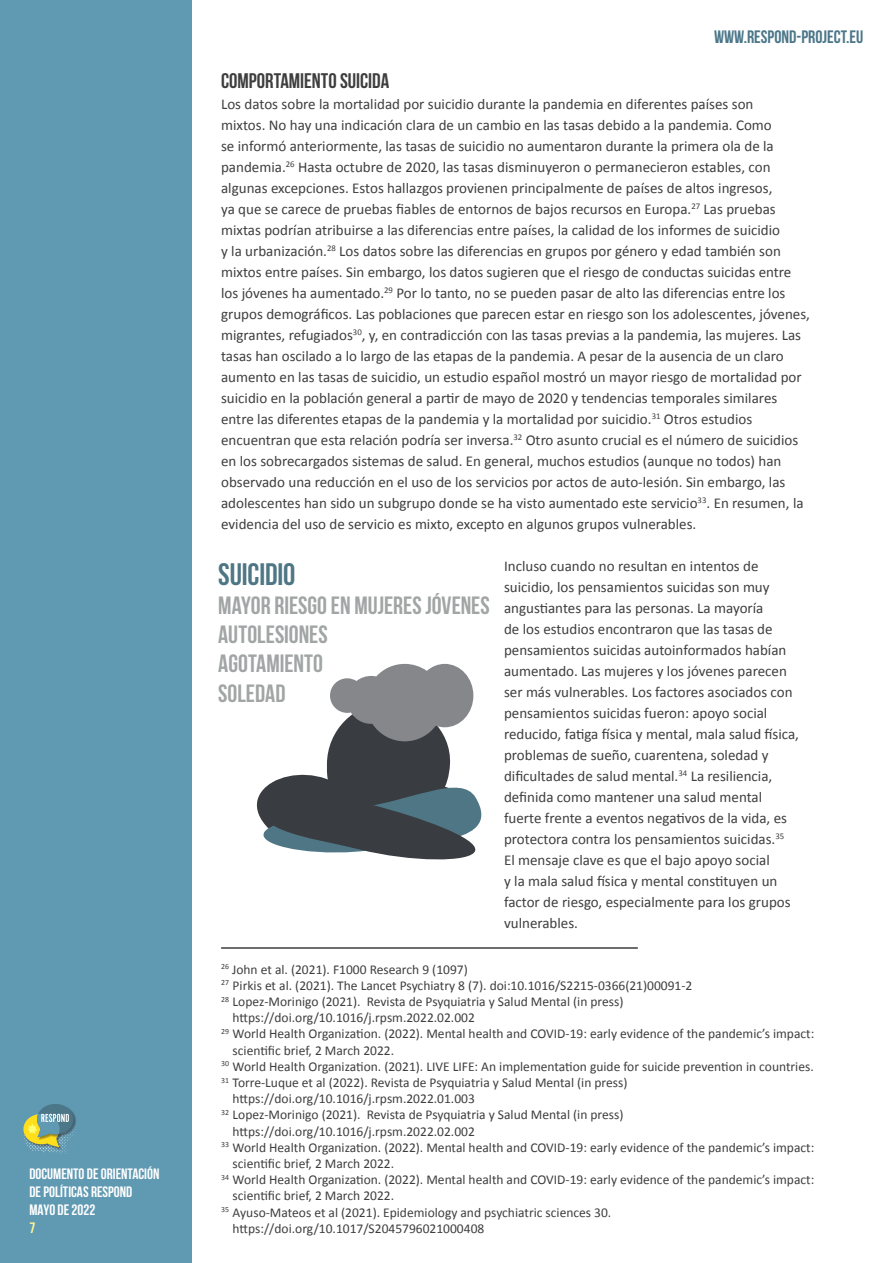
<style>
.page{position:relative;width:893px;height:1263px;background:#fff}
.page>*{position:absolute;margin:0;border:0;box-sizing:border-box;transform-origin:0 0}
.t1{font:700 30.9px "Bebas Neue";letter-spacing:-.005em;color:#4e7684}
.t2{font:700 24.9px/29.2px "Bebas Neue";color:#a2a5a5}
.t3{font:700 21px "Bebas Neue";color:#3e3e3f}
.t4{font:18px "Bebas Neue";color:#4c7789}
.t5{font:15px/21px "Calibri";color:#3e3e3f}
.t6{font:700 15px/18px "Bebas Neue";color:#fff}
.t7{font:700 15px "Bebas Neue";color:#fff690}
.t8{font:13.5px/16.2px "Calibri";color:#3e3e3f}
</style>
<div class="page">
<div style="left:0;top:0;width:191px;height:1263px;background:#5f99b2"></div>
<svg style="left:23px;top:1104px;width:53px;height:50px"></svg>
<hr style="left:221px;top:947px;width:417px;height:2px;background:#3e3e3f">
<svg style="left:256px;top:664px;width:226px;height:196px"></svg>
<p class="t6" style="left:29px;top:1164px;width:132px">DOCUMENTO DE ORIENTACIÓN<br>DE POLÍTICAS RESPOND<br>MAYO DE 2022</p>
<p class="t7" style="left:29px;top:1219px;width:7px">7</p>
<p class="t4" style="left:714px;top:27px;width:151px">WWW.RESPOND-PROJECT.EU</p>
<p class="t3" style="left:221px;top:69px;width:170px">COMPORTAMIENTO SUICIDA</p>
<p class="t5" style="left:221px;top:93px;width:590px">Los datos sobre la mortalidad por suicidio durante la pandemia en diferentes países son<br>mixtos. No hay una indicación clara de un cambio en las tasas debido a la pandemia. Como<br>se informó anteriormente, las tasas de suicidio no aumentaron durante la primera ola de la pandemia.<sup>26</sup> Hasta octubre de 2020, las tasas disminuyeron o permanecieron estables, con algunas excepciones. Estos hallazgos provienen principalmente de países de altos ingresos,<br>ya que se carece de pruebas fiables de entornos de bajos recursos en Europa.<sup>27</sup> Las pruebas mixtas podrían atribuirse a las diferencias entre países, la calidad de los informes de suicidio<br>y la urbanización.<sup>28</sup> Los datos sobre las diferencias en grupos por género y edad también son mixtos entre países. Sin embargo, los datos sugieren que el riesgo de conductas suicidas entre los jóvenes ha aumentado.<sup>29</sup> Por lo tanto, no se pueden pasar de alto las diferencias entre los grupos demográficos. Las poblaciones que parecen estar en riesgo son los adolescentes, jóvenes, migrantes, refugiados<sup>30</sup>, y, en contradicción con las tasas previas a la pandemia, las mujeres. Las tasas han oscilado a lo largo de las etapas de la pandemia. A pesar de la ausencia de un claro aumento en las tasas de suicidio, un estudio español mostró un mayor riesgo de mortalidad por suicidio en la población general a partir de mayo de 2020 y tendencias temporales similares entre las diferentes etapas de la pandemia y la mortalidad por suicidio.<sup>31</sup> Otros estudios encuentran que esta relación podría ser inversa.<sup>32</sup> Otro asunto crucial es el número de suicidios en los sobrecargados sistemas de salud. En general, muchos estudios (aunque no todos) han observado una reducción en el uso de los servicios por actos de auto-lesión. Sin embargo, las adolescentes han sido un subgrupo donde se ha visto aumentado este servicio<sup>33</sup>. En resumen, la evidencia del uso de servicio es mixto, excepto en algunos grupos vulnerables.</p>
<p class="t5" style="left:504px;top:555px;width:296px">Incluso cuando no resultan en intentos de suicidio, los pensamientos suicidas son muy angustiantes para las personas. La mayoría<br>de los estudios encontraron que las tasas de pensamientos suicidas autoinformados habían aumentado. Las mujeres y los jóvenes parecen ser más vulnerables. Los factores asociados con pensamientos suicidas fueron: apoyo social reducido, fatiga física y mental, mala salud física, problemas de sueño, cuarentena, soledad y dificultades de salud mental.<sup>34</sup> La resiliencia, definida como mantener una salud mental fuerte frente a eventos negativos de la vida, es protectora contra los pensamientos suicidas.<sup>35<br></sup>El mensaje clave es que el bajo apoyo social<br>y la mala salud física y mental constituyen un factor de riesgo, especialmente para los grupos vulnerables.</p>
<p class="t8" style="left:221px;top:960px;width:248px"><sup>26</sup> John et al. (2021). F1000 Research 9 (1097)</p>
<p class="t8" style="left:221px;top:976px;width:473px"><sup>27</sup> Pirkis et al. (2021). The Lancet Psychiatry 8 (7). doi:10.1016/S2215-0366(21)00091-2</p>
<p class="t8" style="left:233px;top:993px;width:392px;text-indent:-12px"><sup>28</sup> Lopez-Morinigo (2021). Revista de Psyquiatria y Salud Mental (in press) https://doi.org/10.1016/j.rpsm.2022.02.002</p>
<p class="t8" style="left:233px;top:1025px;width:583px;text-indent:-12px"><sup>29</sup> World Health Organization. (2022). Mental health and COVID-19: early evidence of the pandemic’s impact: scientific brief, 2 March 2022.</p>
<p class="t8" style="left:221px;top:1057px;width:594px"><sup>30</sup> World Health Organization. (2021). LIVE LIFE: An implementation guide for suicide prevention in countries.</p>
<p class="t8" style="left:233px;top:1074px;width:396px;text-indent:-12px"><sup>31</sup> Torre-Luque et al (2022). Revista de Psyquiatria y Salud Mental (in press) https://doi.org/10.1016/j.rpsm.2022.01.003</p>
<p class="t8" style="left:233px;top:1106px;width:392px;text-indent:-12px"><sup>32</sup> Lopez-Morinigo (2021). Revista de Psyquiatria y Salud Mental (in press) https://doi.org/10.1016/j.rpsm.2022.02.002</p>
<p class="t8" style="left:233px;top:1138px;width:583px;text-indent:-12px"><sup>33</sup> World Health Organization. (2022). Mental health and COVID-19: early evidence of the pandemic’s impact: scientific brief, 2 March 2022.</p>
<p class="t8" style="left:233px;top:1171px;width:583px;text-indent:-12px"><sup>34</sup> World Health Organization. (2022). Mental health and COVID-19: early evidence of the pandemic’s impact: scientific brief, 2 March 2022.</p>
<p class="t8" style="left:233px;top:1203px;width:380px;text-indent:-12px"><sup>35</sup> Ayuso-Mateos et al (2021). Epidemiology and psychiatric sciences 30. https://doi.org/10.1017/S2045796021000408</p>
<p class="t1" style="left:218px;top:557px;width:79px">SUICIDIO</p>
<p class="t2" style="left:218px;top:590px;width:273px">MAYOR RIESGO EN MUJERES JÓVENES<br>AUTOLESIONES<br>AGOTAMIENTO<br>SOLEDAD</p>
</div>
